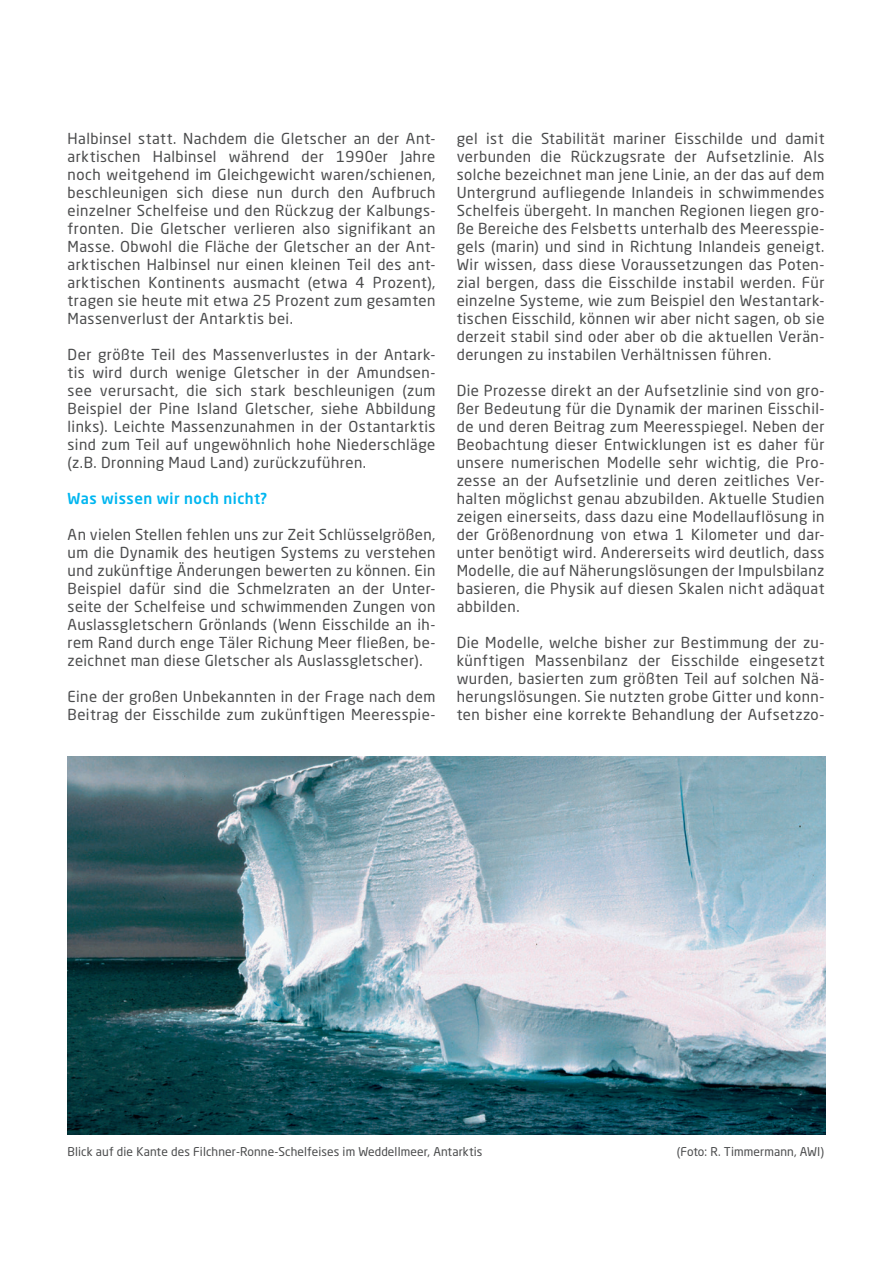
<style>
.page{position:relative;width:893px;height:1263px;background:#fff}
.page>*{position:absolute;margin:0;border:0;box-sizing:border-box;transform-origin:0 0}
.t1{font:15px/18px "Neo Sans W1 G";letter-spacing:.03em;color:#4b4c4d;text-align:justify}
.t2{font:500 15px "Neo Sans W1 G";letter-spacing:.03em;color:#00b6f0}
.t3{font:12px "Neo Sans W1 G";letter-spacing:.01em;color:#4b4c4d}
</style>
<div class="page">
<img style="left:68px;top:756px;width:757px;height:378px">
<p class="t1" style="left:68px;top:129px;width:369px">Halbinsel statt. Nachdem die Gletscher an der Ant&shy;arktischen Halbinsel während der 1990er Jahre noch weitgehend im Gleichgewicht waren/schienen, beschleunigen sich diese nun durch den Aufbruch einzelner Schelfeise und den Rückzug der Kalbungs&shy;fronten. Die Gletscher verlieren also signifikant an Masse. Obwohl die Fläche der Gletscher an der Ant&shy;arktischen Halbinsel nur einen kleinen Teil des ant&shy;arktischen Kontinents ausmacht (etwa 4 Prozent), tragen sie heute mit etwa 25 Prozent zum gesamten Massenverlust der Antarktis bei.</p>
<p class="t1" style="left:68px;top:345px;width:369px">Der größte Teil des Massenverlustes in der Antark&shy;tis wird durch wenige Gletscher in der Amundsen&shy;see verursacht, die sich stark beschleunigen (zum Beispiel der Pine Island Gletscher, siehe Abbildung links). Leichte Massenzunahmen in der Ostantarktis sind zum Teil auf ungewöhnlich hohe Niederschläge (z.B. Dronning Maud Land) zurückzuführen.</p>
<p class="t2" style="left:68px;top:489px;width:201px">Was wissen wir noch nicht?</p>
<p class="t1" style="left:68px;top:525px;width:369px">An vielen Stellen fehlen uns zur Zeit Schlüsselgrößen, um die Dynamik des heutigen Systems zu verstehen und zukünftige Änderungen bewerten zu können. Ein Beispiel dafür sind die Schmelzraten an der Unter&shy;seite der Schelfeise und schwimmenden Zungen von Auslassgletschern Grönlands (Wenn Eisschilde an ih&shy;rem Rand durch enge Täler Richung Meer fließen, be&shy;zeichnet man diese Gletscher als Auslassgletscher).</p>
<p class="t1" style="left:68px;top:687px;width:369px">Eine der großen Unbekannten in der Frage nach dem<br>Beitrag der Eisschilde zum zukünftigen Meeresspie-</p>
<p class="t1" style="left:457px;top:129px;width:369px">gel ist die Stabilität mariner Eisschilde und damit verbunden die Rückzugsrate der Aufsetzlinie. Als solche bezeichnet man jene Linie, an der das auf dem Untergrund aufliegende Inlandeis in schwimmendes Schelfeis übergeht. In manchen Regionen liegen gro&shy;ße Bereiche des Felsbetts unterhalb des Meeresspie&shy;gels (marin) und sind in Richtung Inlandeis geneigt.<br>Wir wissen, dass diese Voraussetzungen das Poten&shy;zial bergen, dass die Eisschilde instabil werden. Für einzelne Systeme, wie zum Beispiel den Westantark&shy;tischen Eisschild, können wir aber nicht sagen, ob sie derzeit stabil sind oder aber ob die aktuellen Verän&shy;derungen zu instabilen Verhältnissen führen.</p>
<p class="t1" style="left:457px;top:381px;width:369px">Die Prozesse direkt an der Aufsetzlinie sind von gro&shy;ßer Bedeutung für die Dynamik der marinen Eisschil&shy;de und deren Beitrag zum Meeresspiegel. Neben der Beobachtung dieser Entwicklungen ist es daher für unsere numerischen Modelle sehr wichtig, die Pro&shy;zesse an der Aufsetzlinie und deren zeitliches Ver&shy;halten möglichst genau abzubilden. Aktuelle Studien zeigen einerseits, dass dazu eine Modellauflösung in der Größenordnung von etwa 1 Kilometer und dar&shy;unter benötigt wird. Andererseits wird deutlich, dass Modelle, die auf Näherungslösungen der Impulsbilanz basieren, die Physik auf diesen Skalen nicht adäquat abbilden.</p>
<p class="t1" style="left:457px;top:633px;width:369px">Die Modelle, welche bisher zur Bestimmung der zu&shy;künftigen Massenbilanz der Eisschilde eingesetzt wurden, basierten zum größten Teil auf solchen Nä&shy;herungslösungen. Sie nutzten grobe Gitter und konn&shy;ten bisher eine korrekte Behandlung der Aufsetzzo-</p>
<p class="t3" style="left:68px;top:1144px;width:416px">Blick auf die Kante des Filchner-Ronne-Schelfeises im Weddellmeer, Antarktis</p>
<p class="t3" style="left:677px;top:1144px;width:149px">(Foto: R. Timmermann, AWI)</p>
</div>
